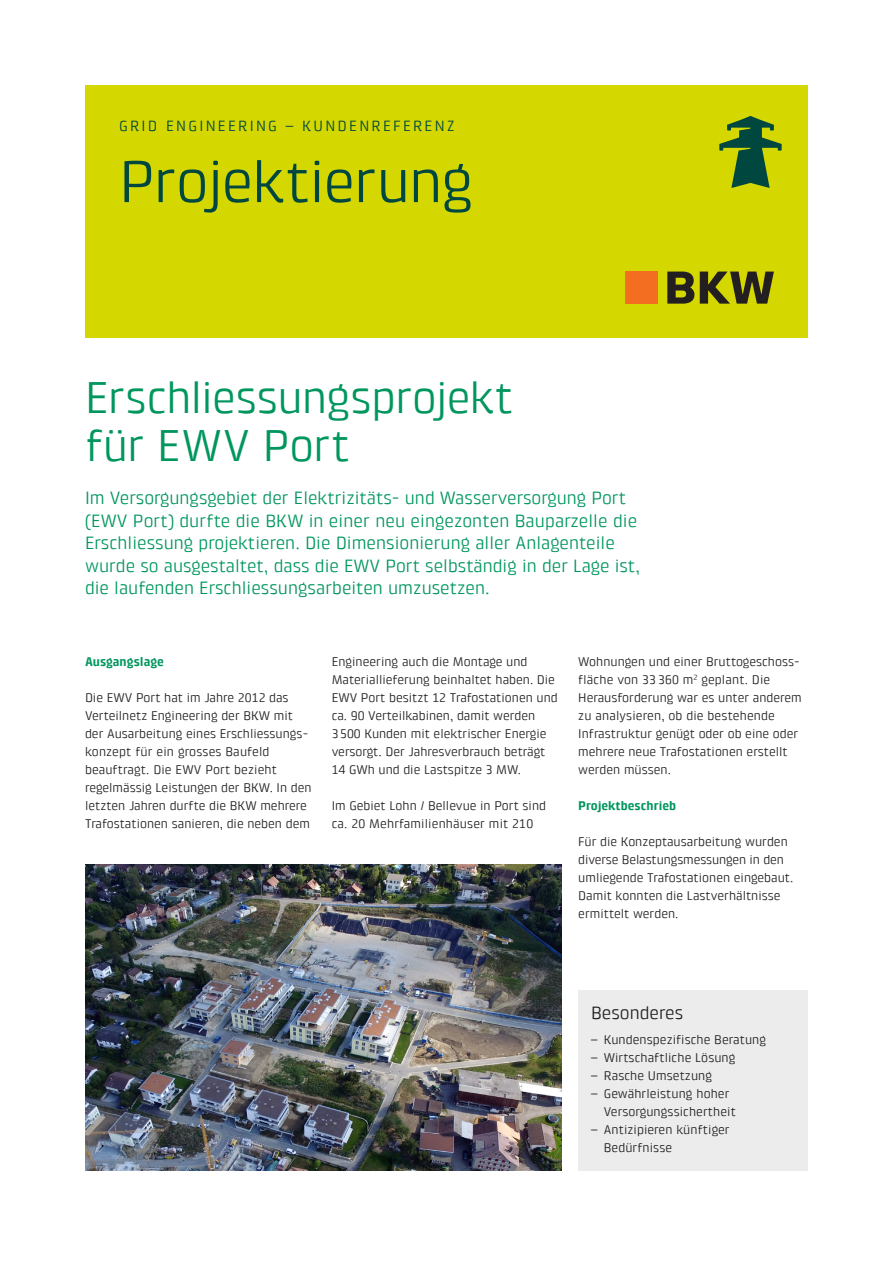
<style>
.page{position:relative;width:893px;height:1263px;background:#fff}
.page>*{position:absolute;margin:0;border:0;box-sizing:border-box;transform-origin:0 0}
.BKW_Headline_40_42pt{font:60px "Klint Pro";letter-spacing:-.015em;color:#00483f}
.BKW_Headline_30_32pt{font:45px/48px "Klint Pro";letter-spacing:-.01em;color:#00965e}
.BKW_Intro_12_15pt_Re{font:18px/22.5px "Klint Pro";color:#00965e}
.BKW_Subheadline_1_12{font:18px "Klint Pro";color:#231f20}
.BKW_Cover_Rubrik_10{font:15px "Klint Pro";letter-spacing:.15em;color:#00483f}
.BKW_Copy_8_5_12pt_Re{font:12.75px/18px "Klint Pro";color:#231f20}
.BKW_Subheadline_2_8{font:700 12.75px "Klint Pro";color:#00965e}
</style>
<div class="page">
<div style="left:85px;top:85px;width:723px;height:253px;background:#d5d800"></div>
<img style="left:719px;top:116px;width:63px;height:72px">
<div style="left:625px;top:272px;width:32px;height:32px;background:#f36e21"></div>
<svg style="left:667px;top:272px;width:27px;height:32px"></svg>
<svg style="left:700px;top:272px;width:74px;height:32px"></svg>
<div style="left:578px;top:990px;width:230px;height:180px;background:#ececed"></div>
<img style="left:85px;top:864px;width:476px;height:306px">
<p class="BKW_Cover_Rubrik_10" style="left:119px;top:117px;width:337px">GRID ENGINEERING – KUNDENREFERENZ</p>
<p class="BKW_Headline_40_42pt" style="left:119px;top:148px;width:356px">Projektierung</p>
<p class="BKW_Headline_30_32pt" style="left:85px;top:373px;width:430px">Erschliessungsprojekt für EWV Port</p>
<p class="BKW_Intro_12_15pt_Re" style="left:85px;top:487px;width:556px">Im Versorgungsgebiet der Elektrizitäts- und Wasserversorgung Port (EWV Port) durfte die BKW in einer neu eingezonten Bauparzelle die Erschliessung projektieren. Die Dimensionierung aller Anlagenteile wurde so ausgestaltet, dass die EWV Port selbständig in der Lage ist, die laufenden Erschliessungsarbeiten umzusetzen.</p>
<p class="BKW_Subheadline_2_8" style="left:85px;top:654px;width:80px">Ausgangslage</p>
<p class="BKW_Copy_8_5_12pt_Re" style="left:85px;top:689px;width:228px">Die EWV Port hat im Jahre 2012 das Verteilnetz Engineering der BKW mit der Ausarbeitung eines Erschliessungs&shy;konzept für ein grosses Baufeld beauftragt. Die EWV Port bezieht regelmässig Leistungen der BKW. In den letzten Jahren durfte die BKW mehrere Trafostationen sanieren, die neben dem</p>
<p class="BKW_Copy_8_5_12pt_Re" style="left:332px;top:653px;width:228px">Engineering auch die Montage und Materiallieferung beinhaltet haben. Die EWV Port besitzt 12 Trafostationen und ca. 90 Verteilkabinen, damit werden 3500 Kunden mit elektrischer Energie versorgt. Der Jahresverbrauch beträgt 14 GWh und die Lastspitze 3 MW.</p>
<p class="BKW_Copy_8_5_12pt_Re" style="left:332px;top:797px;width:216px">Im Gebiet Lohn / Bellevue in Port sind ca. 20 Mehrfamilienhäuser mit 210</p>
<p class="BKW_Copy_8_5_12pt_Re" style="left:578px;top:653px;width:225px">Wohnungen und einer Bruttogeschoss&shy;fläche von 33 360 m<sup>2</sup> geplant. Die Herausforderung war es unter anderem zu analysieren, ob die bestehende Infrastruktur genügt oder ob eine oder mehrere neue Trafostationen erstellt werden müssen.</p>
<p class="BKW_Subheadline_2_8" style="left:578px;top:798px;width:99px">Projektbeschrieb</p>
<p class="BKW_Copy_8_5_12pt_Re" style="left:578px;top:833px;width:217px">Für die Konzeptausarbeitung wurden diverse Belastungsmessungen in den umliegende Trafostationen eingebaut.<br>Damit konnten die Lastverhältnisse ermittelt werden.</p>
<p class="BKW_Subheadline_1_12" style="left:591px;top:1002px;width:94px">Besonderes</p>
<p class="BKW_Copy_8_5_12pt_Re" style="left:591px;top:1031px;width:177px">– Kundenspezifische Beratung</p>
<p class="BKW_Copy_8_5_12pt_Re" style="left:591px;top:1049px;width:146px">– Wirtschaftliche Lösung</p>
<p class="BKW_Copy_8_5_12pt_Re" style="left:591px;top:1067px;width:123px">– Rasche Umsetzung</p>
<p class="BKW_Copy_8_5_12pt_Re" style="left:604px;top:1085px;width:134px;text-indent:-13px">– Gewährleistung hoher<br>Versorgungssichertheit</p>
<p class="BKW_Copy_8_5_12pt_Re" style="left:604px;top:1121px;width:127px;text-indent:-13px">– Antizipieren künftiger<br>Bedürfnisse</p>
</div>
